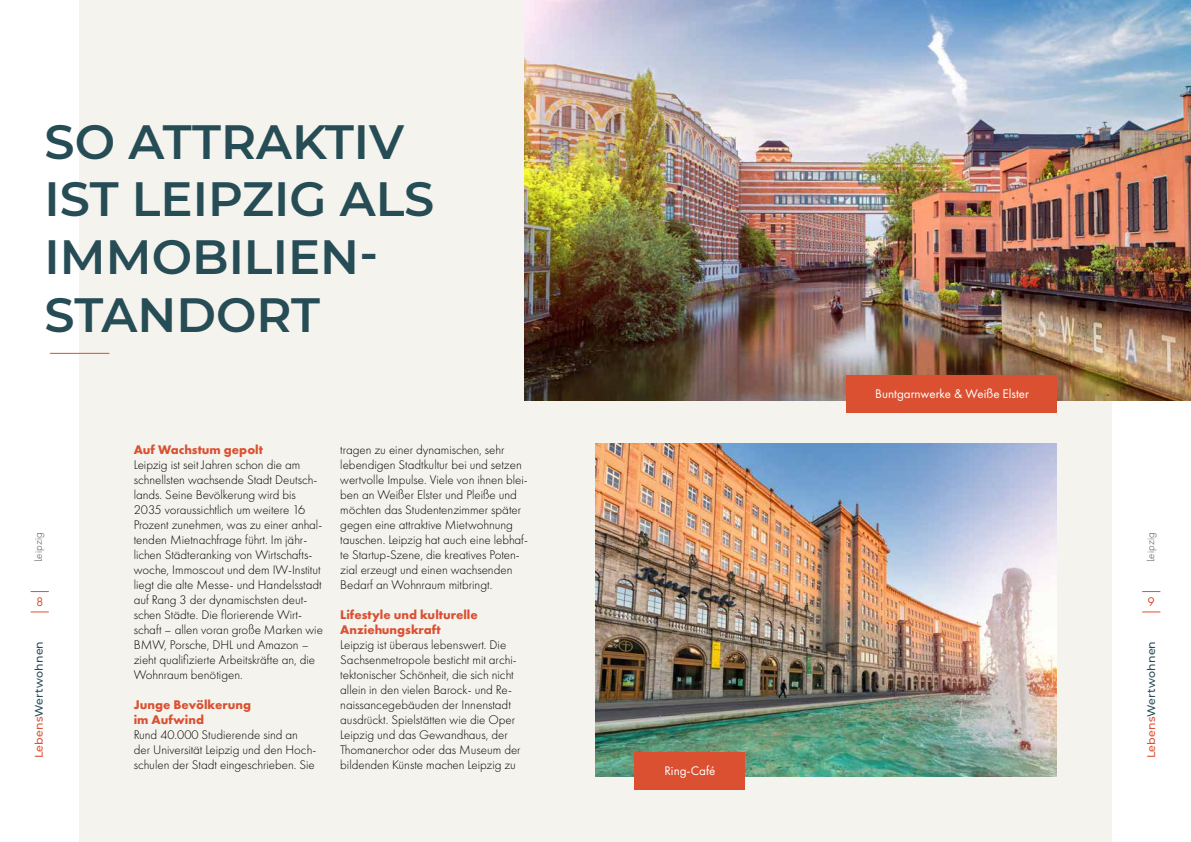
<style>
.page{position:relative;width:1191px;height:842px;background:#fff}
.page>*{position:absolute;margin:0;border:0;box-sizing:border-box;transform-origin:0 0}
.t1{font:600 48px/57.6px "Montserrat";color:#264c55}
.t2{font:300 13px/15px "Futura PT";color:#000}
.t3{font:700 13px/15px "Futura PT";color:#da5031}
.t4{font:13px "Futura PT";color:#fff}
.t5{font:13px "Futura PT";color:#da5031}
.t6{font:500 11px "Montserrat";letter-spacing:.02em;color:#264c55}
.t7{font:300 11px "Futura PT";letter-spacing:.02em;color:#4a4a49}
.s1{color:#da5031}
</style>
<div class="page">
<svg style="left:1142px;top:591px;width:18px;height:1px"></svg>
<svg style="left:1142px;top:612px;width:18px;height:1px"></svg>
<svg style="left:31px;top:591px;width:18px;height:1px"></svg>
<svg style="left:31px;top:612px;width:18px;height:1px"></svg>
<div style="left:79px;top:0;width:1032px;height:842px;background:#f5f3ed"></div>
<img style="left:595px;top:444px;width:461px;height:333px">
<img style="left:524px;top:0;width:667px;height:401px">
<hr style="left:50px;top:353px;width:59px;height:1px;background:#da5031">
<div style="left:846px;top:376px;width:211px;height:37px;background:#da5031"></div>
<div style="left:634px;top:752px;width:110px;height:38px;background:#da5031"></div>
<h1 class="t1" style="left:45px;top:111px;width:391px">SO ATTRAKTIV<br>IST LEIPZIG ALS<br>IMMOBILIEN-<br>STANDORT</h1>
<p class="t4" style="left:875px;top:386px;width:155px">Buntgarnwerke &amp; Weiße Elster</p>
<p class="t3" style="left:134px;top:442px;width:131px">Auf Wachstum gepolt</p>
<p class="t2" style="left:134px;top:457px;width:191px">Leipzig ist seit Jahren schon die am schnellsten wachsende Stadt Deutsch&shy;lands. Seine Bevölkerung wird bis 2035 voraussichtlich um weitere 16<br>Prozent zunehmen, was zu einer anhal&shy;tenden Mietnachfrage führt. Im jähr&shy;lichen Städteranking von Wirtschafts&shy;woche, Immoscout und dem IW-Institut liegt die alte Messe- und Handelsstadt auf Rang 3 der dynamischsten deut&shy;schen Städte. Die florierende Wirt&shy;schaft – allen voran große Marken wie BMW, Porsche, DHL und Amazon – zieht qualifizierte Arbeitskräfte an, die Wohnraum benötigen.</p>
<p class="t3" style="left:134px;top:697px;width:119px">Junge Bevölkerung im Aufwind</p>
<p class="t2" style="left:134px;top:727px;width:184px">Rund 40.000 Studierende sind an der Universität Leipzig und den Hoch&shy;schulen der Stadt eingeschrieben. Sie</p>
<p class="t2" style="left:340px;top:442px;width:189px">tragen zu einer dynamischen, sehr lebendigen Stadtkultur bei und setzen wertvolle Impulse. Viele von ihnen blei&shy;ben an Weißer Elster und Pleiße und möchten das Studentenzimmer später gegen eine attraktive Mietwohnung tauschen. Leipzig hat auch eine lebhaf&shy;te Startup-Szene, die kreatives Poten&shy;zial erzeugt und einen wachsenden Bedarf an Wohnraum mitbringt.</p>
<p class="t3" style="left:340px;top:607px;width:139px">Lifestyle und kulturelle<br>Anziehungskraft</p>
<p class="t2" style="left:340px;top:637px;width:182px">Leipzig ist überaus lebenswert. Die Sachsenmetropole besticht mit archi&shy;tektonischer Schönheit, die sich nicht allein in den vielen Barock- und Re&shy;naissancegebäuden der Innenstadt ausdrückt. Spielstätten wie die Oper Leipzig und das Gewandhaus, der Thomanerchor oder das Museum der bildenden Künste machen Leipzig zu</p>
<p class="t7" style="left:32px;top:562px;width:32px;rotate:-90deg">Leipzig</p>
<p class="t7" style="left:1144px;top:562px;width:32px;rotate:-90deg">Leipzig</p>
<p class="t5" style="left:36px;top:594px;width:9px">8</p>
<p class="t5" style="left:1147px;top:594px;width:9px">9</p>
<p class="t6" style="left:1143px;top:758px;width:119px;rotate:-90deg"><span class="s1">Lebens</span>Wertwohnen</p>
<p class="t6" style="left:31px;top:758px;width:119px;rotate:-90deg"><span class="s1">Lebens</span>Wertwohnen</p>
<p class="t4" style="left:664px;top:763px;width:52px">Ring-Café</p>
</div>
